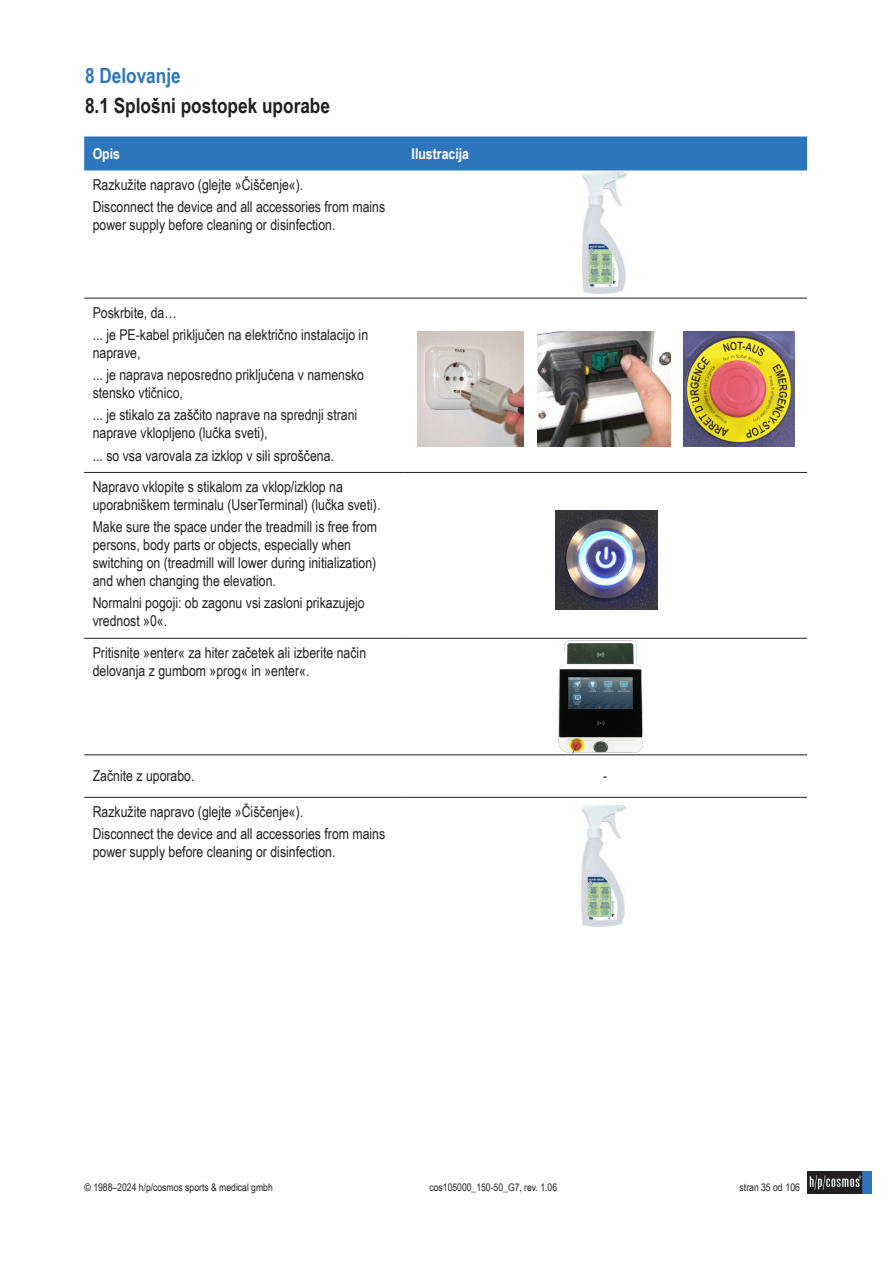
<style>
.page{position:relative;width:893px;height:1263px;background:#fff}
.page>*{position:absolute;margin:0;border:0;box-sizing:border-box;transform-origin:0 0}
.t1{font:700 21px "Arial Narrow";color:#231f20}
.t2{font:700 21px "Arial Narrow";color:#2e76bc}
.t3{font:15px/22.2px "Arial Narrow";color:#231f20}
.t4{font:700 15px "Arial Narrow";color:#fff}
.t5{font:10.5px "Arial Narrow";color:#231f20}
</style>
<div class="page">
<img style="left:808px;top:1171px;width:64px;height:22px">
<div style="left:84px;top:136px;width:723px;height:35px;background:#2e76bc"></div>
<hr style="left:84px;top:298px;width:319px;height:1px;background:#231f20">
<hr style="left:403px;top:298px;width:404px;height:1px;background:#231f20">
<hr style="left:84px;top:472px;width:319px;height:1px;background:#231f20">
<hr style="left:403px;top:472px;width:404px;height:1px;background:#231f20">
<hr style="left:84px;top:638px;width:319px;height:1px;background:#231f20">
<hr style="left:403px;top:638px;width:404px;height:1px;background:#231f20">
<hr style="left:84px;top:754px;width:319px;height:1px;background:#231f20">
<hr style="left:403px;top:754px;width:404px;height:1px;background:#231f20">
<hr style="left:84px;top:797px;width:319px;height:1px;background:#231f20">
<hr style="left:403px;top:797px;width:404px;height:1px;background:#231f20">
<img style="left:582px;top:172px;width:45px;height:121px">
<img style="left:581px;top:806px;width:45px;height:120px">
<img style="left:417px;top:332px;width:107px;height:114px">
<img style="left:538px;top:332px;width:132px;height:114px">
<img style="left:684px;top:332px;width:110px;height:114px">
<img style="left:556px;top:510px;width:101px;height:99px">
<img style="left:558px;top:640px;width:86px;height:115px">
<h1 class="t2" style="left:85px;top:60px;width:97px">8 Delovanje</h1>
<h1 class="t1" style="left:85px;top:90px;width:246px">8.1 Splošni postopek uporabe</h1>
<p class="t4" style="left:93px;top:142px;width:29px">Opis</p>
<p class="t4" style="left:412px;top:142px;width:59px">Ilustracija</p>
<p class="t3" style="left:93px;top:173px;width:294px">Razkužite napravo (glejte »Čiščenje«).<br>Disconnect the device and all accessories from mains</p>
<p class="t3" style="left:93px;top:213px;width:244px">power supply before cleaning or disinfection.</p>
<p class="t3" style="left:93px;top:301px;width:277px">Poskrbite, da…<br>... je PE-kabel priključen na električno instalacijo in</p>
<p class="t3" style="left:93px;top:341px;width:273px">naprave,<br>... je naprava neposredno priključena v namensko</p>
<p class="t3" style="left:93px;top:381px;width:266px">stensko vtičnico,<br>... je stikalo za zaščito naprave na sprednji strani</p>
<p class="t3" style="left:93px;top:421px;width:243px">naprave vklopljeno (lučka sveti),<br>... so vsa varovala za izklop v sili sproščena.</p>
<p class="t3" style="left:93px;top:477px;width:289px;line-height:18px">Napravo vklopite s stikalom za vklop/izklop na uporabniškem terminalu (UserTerminal) (lučka sveti).</p>
<p class="t3" style="left:93px;top:517px;width:286px;line-height:18px">Make sure the space under the treadmill is free from persons, body parts or objects, especially when switching on (treadmill will lower during initialization) and when changing the elevation.</p>
<p class="t3" style="left:93px;top:593px;width:274px;line-height:18px">Normalni pogoji: ob zagonu vsi zasloni prikazujejo vrednost »0«.</p>
<p class="t3" style="left:93px;top:643px;width:275px;line-height:18px">Pritisnite »enter« za hiter začetek ali izberite način delovanja z gumbom »prog« in »enter«.</p>
<p class="t3" style="left:93px;top:764px;width:103px">Začnite z uporabo.</p>
<p class="t3" style="left:603px;top:764px;width:6px">-</p>
<p class="t3" style="left:93px;top:800px;width:294px">Razkužite napravo (glejte »Čiščenje«).<br>Disconnect the device and all accessories from mains</p>
<p class="t3" style="left:93px;top:840px;width:244px">power supply before cleaning or disinfection.</p>
<p class="t5" style="left:85px;top:1179px;width:190px">© 1988–2024 h/p/cosmos sports &amp; medical gmbh</p>
<p class="t5" style="left:429px;top:1179px;width:129px">cos105000_150-50_G7, rev. 1.06</p>
<p class="t5" style="left:740px;top:1179px;width:62px">stran 35 od 106</p>
</div>
